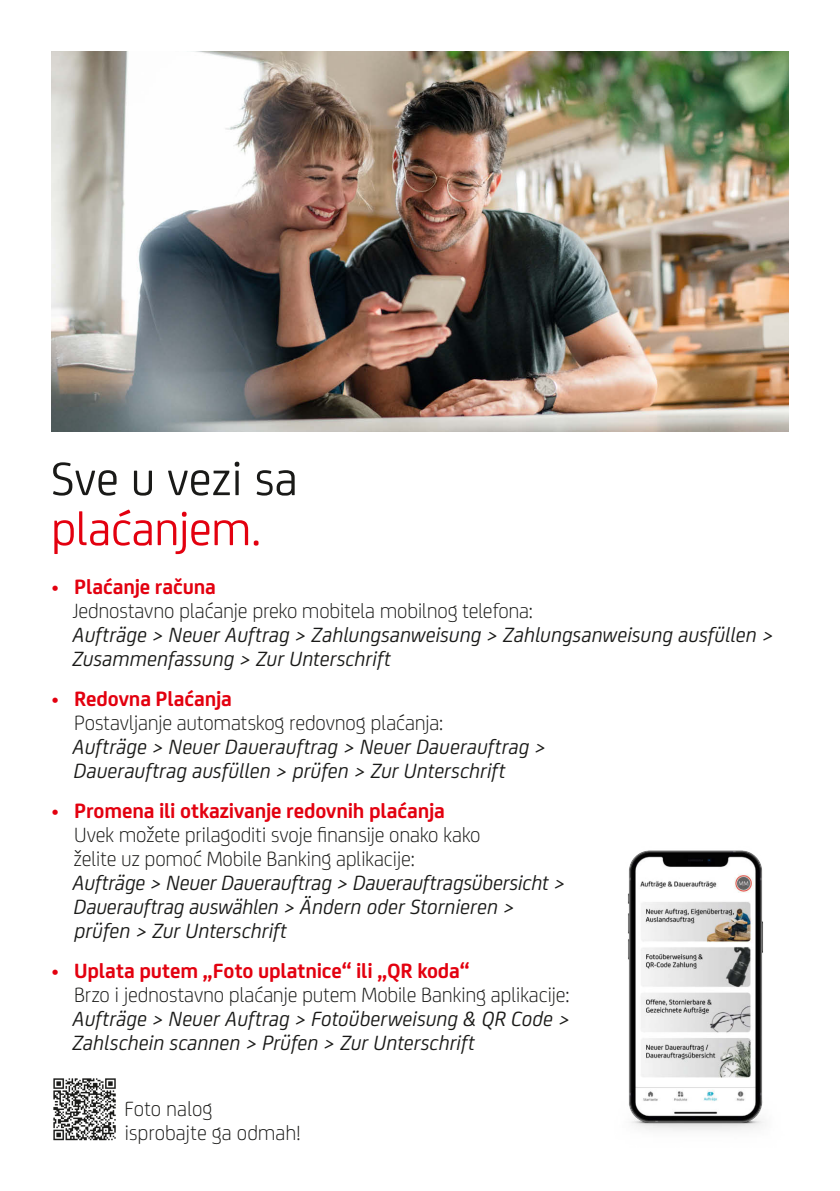
<style>
.page{position:relative;width:840px;height:1191px;background:#fff}
.page>*{position:absolute;margin:0;border:0;box-sizing:border-box;transform-origin:0 0}
.t1{font:50px "Uni Credit";color:#1a1a18}
.t2{font:50px "Uni Credit";letter-spacing:-.015em;color:#e3000f}
.t3{font:italic 22px/24px "Uni Credit";color:#1a1a18}
.t4{font:300 22px/24px "Uni Credit";letter-spacing:-.01em;color:#1a1a18}
.t5{font:700 22px "Uni Credit";letter-spacing:-.005em;color:#e3000f}
</style>
<div class="page">
<img style="left:51px;top:51px;width:737px;height:380px">
<img style="left:53px;top:1078px;width:63px;height:63px">
<img style="left:628px;top:850px;width:136px;height:281px">
<h1 class="t1" style="left:51px;top:443px;width:248px">Sve u vezi sa</h1>
<h1 class="t2" style="left:51px;top:493px;width:211px">plaćanjem.</h1>
<p class="t5" style="left:52px;top:570px;width:165px">• Plaćanje računa</p>
<p class="t4" style="left:72px;top:597px;width:462px">Jednostavno plaćanje preko mobitela mobilnog telefona:</p>
<p class="t3" style="left:72px;top:621px;width:702px">Aufträge &gt; Neuer Auftrag &gt; Zahlungsanweisung &gt; Zahlungsanweisung ausfüllen &gt;<br>Zusammenfassung &gt; Zur Unterschrift</p>
<p class="t5" style="left:52px;top:682px;width:181px">• Redovna Plaćanja</p>
<p class="t4" style="left:74px;top:709px;width:370px">Postavljanje automatskog redovnog plaćanja:</p>
<p class="t3" style="left:72px;top:733px;width:475px">Aufträge &gt; Neuer Dauerauftrag &gt; Neuer Dauerauftrag &gt;<br>Dauerauftrag ausfüllen &gt; prüfen &gt; Zur Unterschrift</p>
<p class="t5" style="left:52px;top:794px;width:394px">• Promena ili otkazivanje redovnih plaćanja</p>
<p class="t4" style="left:73px;top:821px;width:408px">Uvek možete prilagoditi svoje finansije onako kako želite uz pomoć Mobile Banking aplikacije:</p>
<p class="t3" style="left:72px;top:869px;width:494px">Aufträge &gt; Neuer Dauerauftrag &gt; Dauerauftragsübersicht &gt;<br>Dauerauftrag auswählen &gt; Ändern oder Stornieren &gt; prüfen &gt; Zur Unterschrift</p>
<p class="t5" style="left:52px;top:954px;width:419px">• Uplata putem „Foto uplatnice“ ili „QR koda“</p>
<p class="t4" style="left:74px;top:981px;width:496px">Brzo i jednostavno plaćanje putem Mobile Banking aplikacije:</p>
<p class="t3" style="left:72px;top:1005px;width:498px">Aufträge &gt; Neuer Auftrag &gt; Fotoüberweisung &amp; QR Code &gt;<br>Zahlschein scannen &gt; Prüfen &gt; Zur Unterschrift</p>
<p class="t4" style="left:124px;top:1095px;width:178px">Foto nalog<br>isprobajte ga odmah!</p>
</div>
